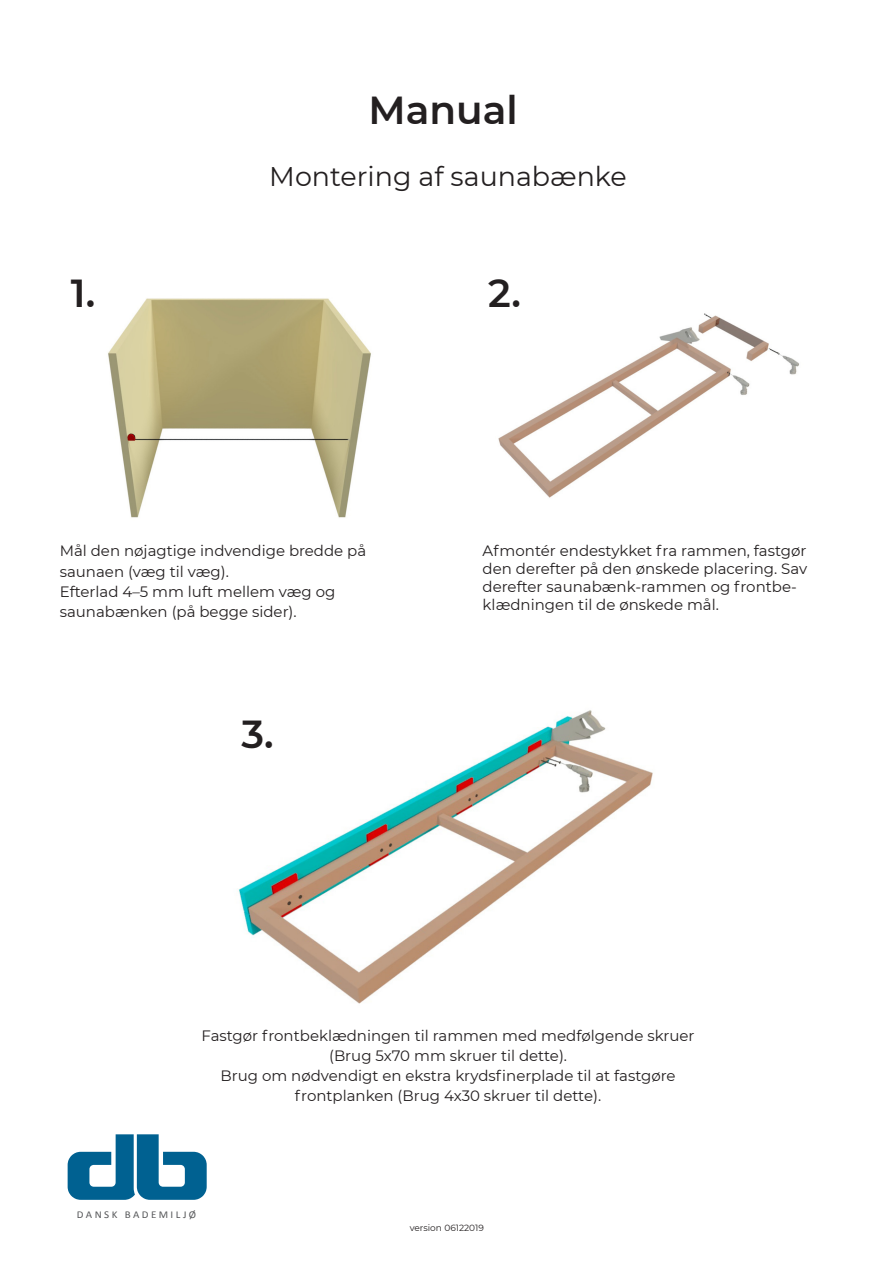
<style>
.page{position:relative;width:893px;height:1263px;background:#fff}
.page>*{position:absolute;margin:0;border:0;box-sizing:border-box;transform-origin:0 0}
.t1{font:113.55px "Blaster Eternal";color:#006191}
.t2{font:600 39px "Montserrat";color:#231f20}
.t3{font:27px "Montserrat";color:#231f20}
.t4{font:15px/18px "Montserrat";color:#231f20}
.t5{font:10.5px "Calibri";letter-spacing:.22em;color:#57585a;scale:1.05 1}
.t6{font:9px "Montserrat";color:#231f20}
.s1{color:#fff}
</style>
<div class="page">
<img style="left:108px;top:298px;width:263px;height:220px">
<img style="left:498px;top:313px;width:301px;height:185px">
<img style="left:238px;top:710px;width:415px;height:294px">
<p class="t2" style="left:369px;top:82px;width:151px">Manual</p>
<p class="t3" style="left:269px;top:158px;width:359px">Montering af saunabænke</p>
<p class="t2" style="left:71px;top:265px;width:26px">1.</p>
<p class="t2" style="left:488px;top:265px;width:34px">2.</p>
<p class="t4" style="left:60px;top:542px;width:308px">Mål den nøjagtige indvendige bredde på</p>
<p class="t4" style="left:60px;top:562px;width:171px">saunaen (væg til væg).</p>
<p class="t4" style="left:60px;top:582px;width:277px">Efterlad 4–5 mm luft mellem væg og</p>
<p class="t4" style="left:60px;top:602px;width:238px">saunabænken (på begge sider).</p>
<p class="t2" style="left:242px;top:706px;width:34px">3.</p>
<p class="t4" style="left:483px;top:542px;width:326px">Afmontér endestykket fra rammen, fastgør den derefter på den ønskede placering. Sav derefter saunabænk-rammen og frontbe&shy;klædningen til de ønskede mål.</p>
<p class="t4" style="left:202px;top:1026px;width:495px">Fastgør frontbeklædningen til rammen med medfølgende skruer</p>
<p class="t4" style="left:329px;top:1046px;width:239px">(Brug 5x70 mm skruer til dette).</p>
<p class="t4" style="left:221px;top:1066px;width:457px">Brug om nødvendigt en ekstra krydsfinerplade til at fastgøre</p>
<p class="t4" style="left:295px;top:1086px;width:308px">frontplanken (Brug 4x30 skruer til dette).</p>
<p class="t1" style="left:63px;top:1112px;width:151px">d<span class="s1">b</span></p>
<p class="t5" style="left:77px;top:1207px;width:115px">DANSK BADEMILJØ</p>
<p class="t6" style="left:410px;top:1222px;width:76px">version 06122019</p>
</div>
